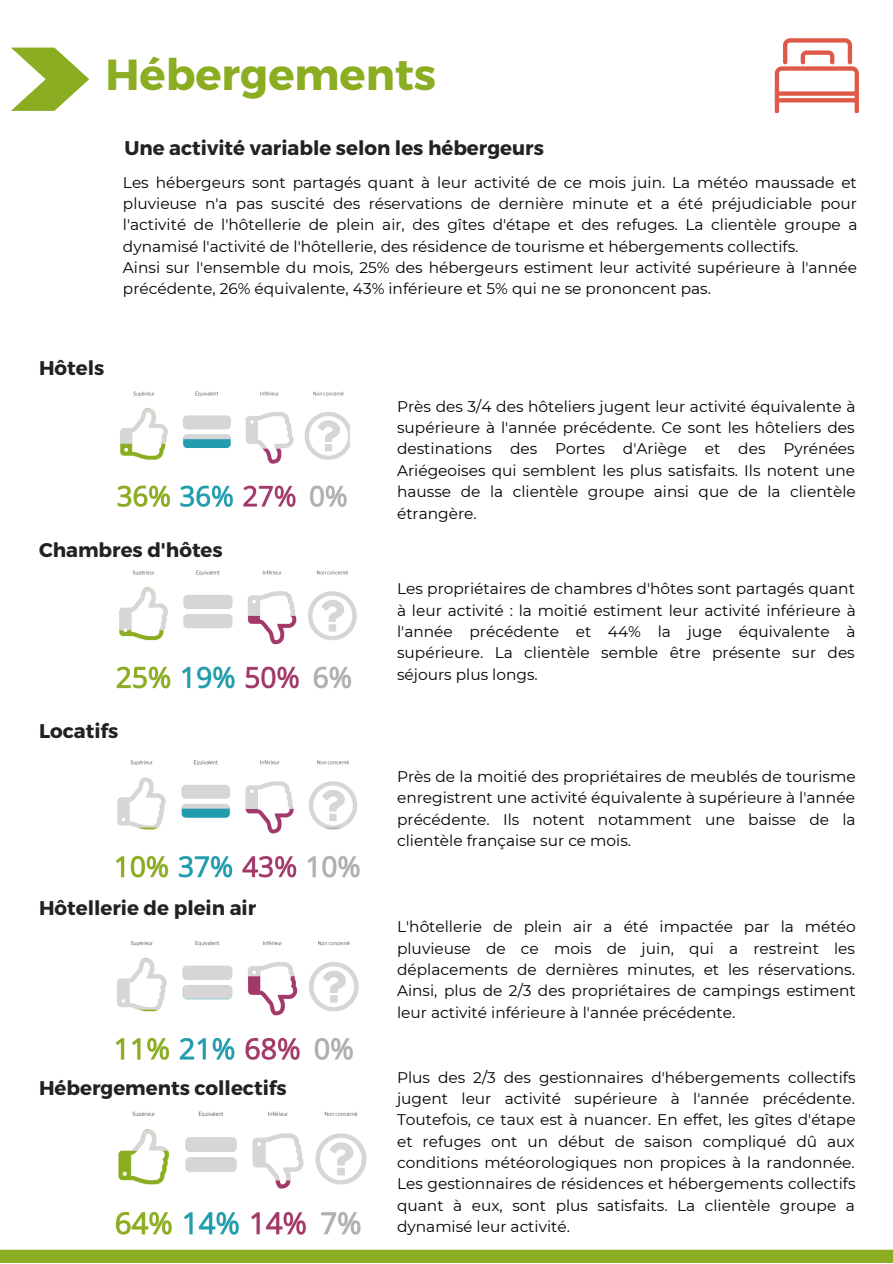
<style>
.page{position:relative;width:893px;height:1264px;background:#fff}
.page>*{position:absolute;margin:0;border:0;box-sizing:border-box;transform-origin:0 0}
.t1{font:700 43.5px "Montserrat";color:#8bad22}
.t2{font:700 19.8px "Montserrat";color:#222}
.t3{font:15.45px/21.3px "Montserrat";color:#000;text-align:justify}
</style>
<div class="page">
<svg style="left:11px;top:48px;width:78px;height:63px"></svg>
<div style="left:0;top:1249px;width:892px;height:13px;background:#8bad22"></div>
<svg style="left:774px;top:39px;width:84px;height:74px"></svg>
<img style="left:117px;top:391px;width:233px;height:116px">
<img style="left:116px;top:570px;width:241px;height:119px">
<img style="left:115px;top:760px;width:245px;height:118px">
<img style="left:115px;top:941px;width:244px;height:119px">
<img style="left:115px;top:1111px;width:252px;height:124px">
<p class="t1" style="left:105px;top:47px;width:332px">Hébergements</p>
<p class="t2" style="left:124px;top:135px;width:421px">Une activité variable selon les hébergeurs</p>
<p class="t3" style="left:123px;top:171px;width:736px">Les hébergeurs sont partagés quant à leur activité de ce mois juin. La météo maussade et pluvieuse n'a pas suscité des réservations de dernière minute et a été préjudiciable pour l'activité de l'hôtellerie de plein air, des gîtes d'étape et des refuges. La clientèle groupe a dynamisé l'activité de l'hôtellerie, des résidence de tourisme et hébergements collectifs.</p>
<p class="t3" style="left:123px;top:257px;width:735px">Ainsi sur l'ensemble du mois, 25% des hébergeurs estiment leur activité supérieure à l'année précédente, 26% équivalente, 43% inférieure et 5% qui ne se prononcent pas.</p>
<p class="t2" style="left:39px;top:355px;width:67px">Hôtels</p>
<p class="t3" style="left:397px;top:395px;width:460px">Près des 3/4 des hôteliers jugent leur activité équivalente à supérieure à l'année précédente. Ce sont les hôteliers des destinations des Portes d'Ariège et des Pyrénées Ariégeoises qui semblent les plus satisfaits. Ils notent une hausse de la clientèle groupe ainsi que de la clientèle étrangère.</p>
<p class="t2" style="left:39px;top:537px;width:185px">Chambres d'hôtes</p>
<p class="t2" style="left:39px;top:718px;width:81px">Locatifs</p>
<p class="t2" style="left:39px;top:894px;width:219px">Hôtellerie de plein air</p>
<p class="t2" style="left:39px;top:1074px;width:249px">Hébergements collectifs</p>
<p class="t3" style="left:397px;top:578px;width:460px">Les propriétaires de chambres d'hôtes sont partagés quant à leur activité : la moitié estiment leur activité inférieure à l'année précédente et 44% la juge équivalente à supérieure. La clientèle semble être présente sur des séjours plus longs.</p>
<p class="t3" style="left:397px;top:765px;width:460px">Près de la moitié des propriétaires de meublés de tourisme enregistrent une activité équivalente à supérieure à l'année précédente. Ils notent notamment une baisse de la clientèle française sur ce mois.</p>
<p class="t3" style="left:397px;top:916px;width:460px">L'hôtellerie de plein air a été impactée par la météo pluvieuse de ce mois de juin, qui a restreint les déplacements de dernières minutes, et les réservations.<br>Ainsi, plus de 2/3 des propriétaires de campings estiment leur activité inférieure à l'année précédente.</p>
<p class="t3" style="left:397px;top:1066px;width:460px">Plus des 2/3 des gestionnaires d'hébergements collectifs jugent leur activité supérieure à l'année précédente.<br>Toutefois, ce taux est à nuancer. En effet, les gîtes d'étape et refuges ont un début de saison compliqué dû aux conditions météorologiques non propices à la randonnée.<br>Les gestionnaires de résidences et hébergements collectifs quant à eux, sont plus satisfaits. La clientèle groupe a dynamisé leur activité.</p>
</div>
